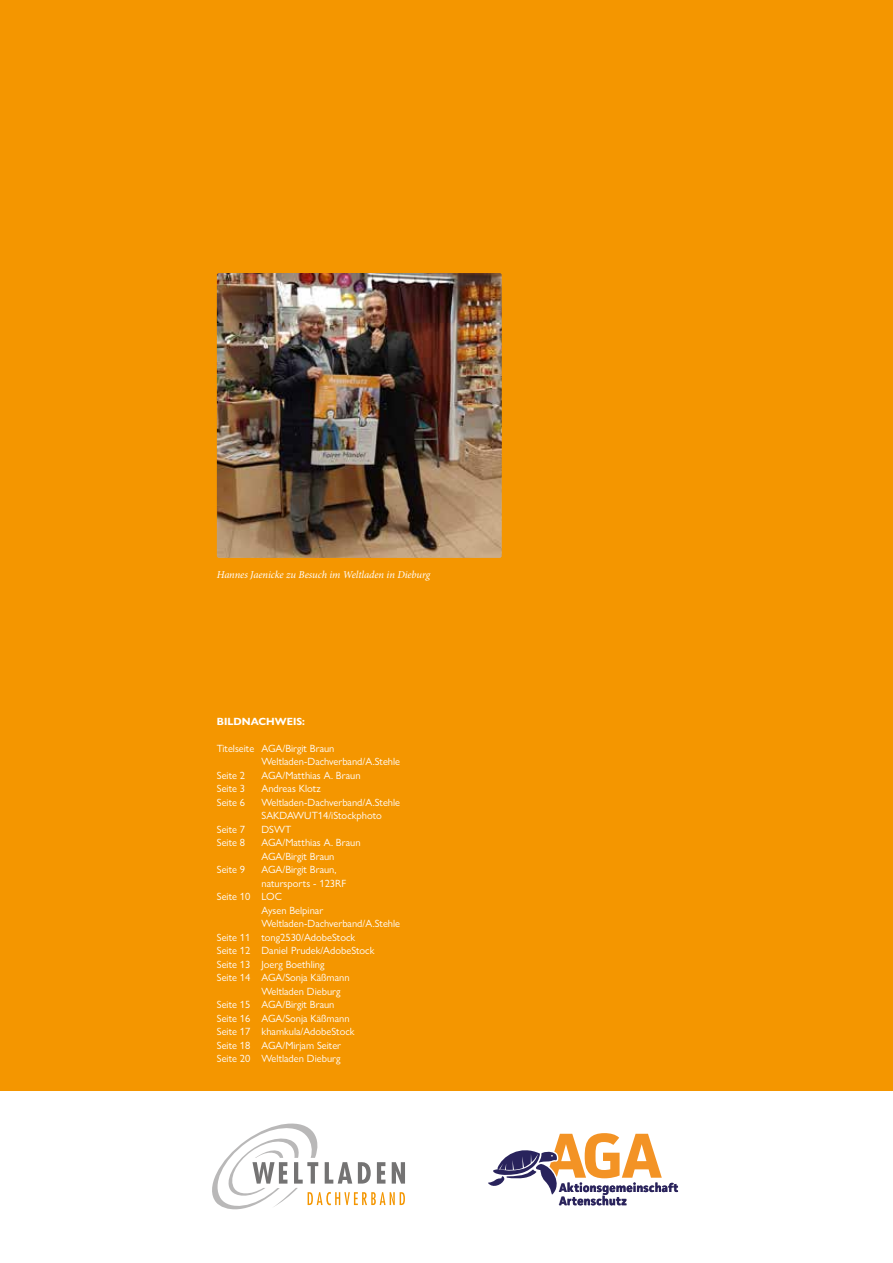
<style>
.page{position:relative;width:893px;height:1263px;background:#fff}
.page>*{position:absolute;margin:0;border:0;box-sizing:border-box;transform-origin:0 0}
.t1{font:700 12.3px/13.4px "Facit";color:#282354}
.t2{font:10.5px/13.5px "Gill Sans Nova";color:#fff}
.t3{font:italic 10.5px "Minion Pro";letter-spacing:-.01em;color:#fff}
.t4{font:700 10.5px "Gill Sans Nova";color:#fff}
</style>
<div class="page">
<svg style="left:212px;top:1123px;width:193px;height:86px"></svg>
<svg style="left:488px;top:1133px;width:190px;height:72px"></svg>
<div style="left:0;top:0;width:893px;height:1091px;background:#f49600"></div>
<img style="left:217px;top:273px;width:285px;height:285px">
<p class="t3" style="left:217px;top:567px;width:215px">Hannes Jaenicke zu Besuch im Weltladen in Dieburg</p>
<p class="t4" style="left:217px;top:714px;width:90px">BILDNACHWEIS:</p>
<p class="t2" style="left:217px;top:741px;width:119px">Titelseite AGA/Birgit Braun</p>
<p class="t2" style="left:261px;top:755px;width:140px">Weltladen-Dachverband/A.Stehle</p>
<p class="t2" style="left:217px;top:768px;width:30px">Seite 2</p>
<p class="t2" style="left:261px;top:768px;width:101px">AGA/Matthias A. Braun</p>
<p class="t2" style="left:217px;top:782px;width:30px">Seite 3</p>
<p class="t2" style="left:261px;top:782px;width:61px">Andreas Klotz</p>
<p class="t2" style="left:217px;top:795px;width:30px">Seite 6</p>
<p class="t2" style="left:261px;top:795px;width:140px">Weltladen-Dachverband/A.Stehle<br>SAKDAWUT14/iStockphoto</p>
<p class="t2" style="left:217px;top:822px;width:30px">Seite 7</p>
<p class="t2" style="left:261px;top:822px;width:31px">DSWT</p>
<p class="t2" style="left:217px;top:836px;width:30px">Seite 8</p>
<p class="t2" style="left:261px;top:836px;width:101px">AGA/Matthias A. Braun<br>AGA/Birgit Braun</p>
<p class="t2" style="left:217px;top:863px;width:30px">Seite 9</p>
<p class="t2" style="left:261px;top:863px;width:77px">AGA/Birgit Braun,</p>
<p class="t2" style="left:261px;top:876px;width:86px">natursports - 123RF</p>
<p class="t2" style="left:217px;top:890px;width:67px">Seite 10 LOC</p>
<p class="t2" style="left:261px;top:903px;width:63px">Aysen Belpinar</p>
<p class="t2" style="left:261px;top:917px;width:140px">Weltladen-Dachverband/A.Stehle</p>
<p class="t2" style="left:217px;top:930px;width:140px">Seite 11 tong2530/AdobeStock</p>
<p class="t2" style="left:217px;top:944px;width:159px">Seite 12 Daniel Prudek/AdobeStock</p>
<p class="t2" style="left:217px;top:957px;width:109px">Seite 13 Joerg Boethling</p>
<p class="t2" style="left:217px;top:971px;width:134px">Seite 14 AGA/Sonja Käßmann</p>
<p class="t2" style="left:261px;top:984px;width:81px">Weltladen Dieburg</p>
<p class="t2" style="left:217px;top:998px;width:119px">Seite 15 AGA/Birgit Braun</p>
<p class="t2" style="left:217px;top:1011px;width:134px">Seite 16 AGA/Sonja Käßmann</p>
<p class="t2" style="left:217px;top:1025px;width:139px">Seite 17 khamkula/AdobeStock</p>
<p class="t2" style="left:217px;top:1038px;width:126px">Seite 18 AGA/Mirjam Seiter</p>
<p class="t2" style="left:217px;top:1052px;width:125px">Seite 20 Weltladen Dieburg</p>
<p class="t1" style="left:559px;top:1181px;width:121px">Aktionsgemeinschaft<br>Artenschutz</p>
</div>
